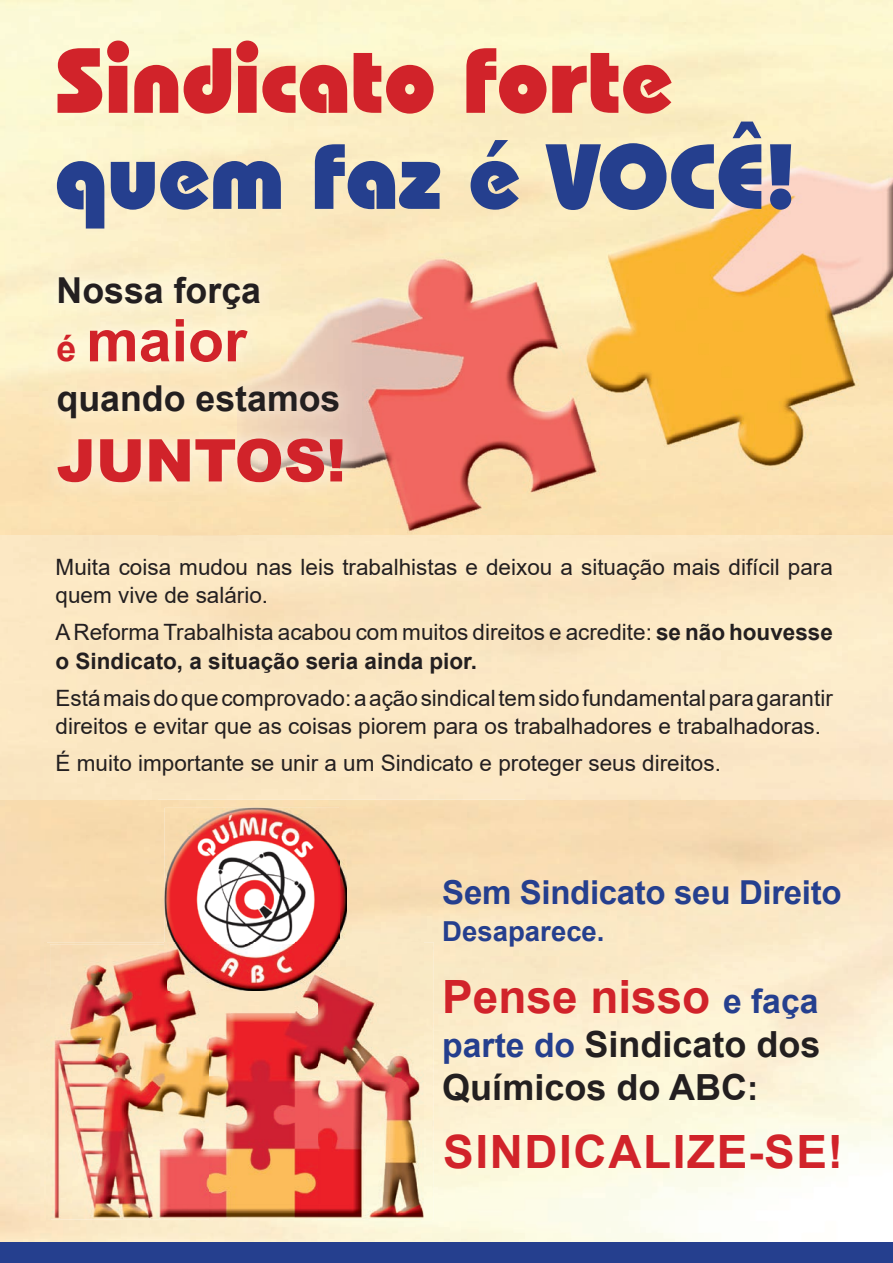
<style>
.page{position:relative;width:893px;height:1263px;background:#fff}
.page>*{position:absolute;margin:0;border:0;box-sizing:border-box;transform-origin:0 0}
.t1{font:800 92.4px "Bauhaus IT Cby BT";color:#d1232a}
.t2{font:800 92.4px "Bauhaus IT Cby BT";color:#253f8e}
.t3{font:900 58.95px "Arial";color:#d1232a}
.t4{font:700 58.95px "Arial";color:#d1232a}
.t5{font:700 45.9px "Arial";color:#d1232a}
.t6{font:700 45.9px "Arial";letter-spacing:.035em;color:#d1232a}
.t7{font:700 36px/43.2px "Arial";color:#231f20}
.t8{font:700 35.7px "Arial";color:#231f20}
.t9{font:700 33px "Arial";letter-spacing:-.01em;color:#253f8e}
.t10{font:700 27.6px "Arial";color:#253f8e}
.t11{font:22.5px/28.5px "Arial";color:#231f20}
.s1{font-size:35.7px}
.s2{font-weight:700}
.s3{font-size:33.6px;color:#253f8e}
.s4{font-size:33.6px}
</style>
<div class="page">
<img style="left:0;top:0;width:893px;height:1243px">
<div style="left:0;top:536px;width:893px;height:263px;background:#fbe8c4"></div>
<div style="left:0;top:1243px;width:893px;height:20px;background:#253f8e"></div>
<img style="left:165px;top:808px;width:182px;height:134px">
<img style="left:167px;top:836px;width:172px;height:106px">
<div style="left:238px;top:155px;width:655px;height:16px;background:#fceec3"></div>
<img style="left:238px;top:535px;width:655px;height:2px">
<img style="left:339px;top:171px;width:554px;height:364px">
<div style="left:238px;top:171px;width:101px;height:87px;background:#fae9c0"></div>
<div style="left:238px;top:502px;width:101px;height:33px;background:#fadfb0"></div>
<img style="left:39px;top:258px;width:323px;height:244px">
<img style="left:424px;top:942px;width:10px;height:277px">
<img style="left:45px;top:942px;width:1px;height:277px">
<img style="left:167px;top:942px;width:257px;height:2px">
<img style="left:46px;top:942px;width:119px;height:46px">
<img style="left:46px;top:988px;width:4px;height:231px">
<img style="left:317px;top:944px;width:115px;height:275px">
<img style="left:50px;top:944px;width:160px;height:275px">
<img style="left:210px;top:990px;width:107px;height:229px">
<img style="left:165px;top:944px;width:182px;height:46px">
<h1 class="t1" style="left:55px;top:24px;width:620px">Sindicato forte</h1>
<h1 class="t2" style="left:55px;top:120px;width:743px">quem faz é VOCÊ!</h1>
<h3 class="t8" style="left:57px;top:266px;width:206px">Nossa força</h3>
<h2 class="t4" style="left:57px;top:299px;width:192px"><span class="s1">é</span> maior</h2>
<h3 class="t8" style="left:57px;top:373px;width:285px">quando estamos</h3>
<h2 class="t3" style="left:57px;top:418px;width:291px">JUNTOS!</h2>
<p class="t11" style="left:56px;top:552px;width:779px">Muita coisa mudou nas leis trabalhistas e deixou a situação mais difícil para quem vive de salário.</p>
<p class="t11" style="left:56px;top:618px;width:779px">A Reforma Trabalhista acabou com muitos direitos e acredite: <span class="s2">se não houvesse o Sindicato, a situação seria ainda pior.</span></p>
<p class="t11" style="left:56px;top:683px;width:779px">Está mais do que comprovado: a ação sindical tem sido fundamental para garantir direitos e evitar que as coisas piorem para os trabalhadores e trabalhadoras.</p>
<p class="t11" style="left:56px;top:749px;width:667px">É muito importante se unir a um Sindicato e proteger seus direitos.</p>
<h3 class="t9" style="left:442px;top:869px;width:401px">Sem Sindicato seu Direito</h3>
<p class="t10" style="left:442px;top:912px;width:164px">Desaparece.</p>
<h3 class="t5" style="left:442px;top:965px;width:378px">Pense nisso <span class="s3">e faça</span></h3>
<h3 class="t7" style="left:442px;top:1023px;width:380px"><span class="s3">parte do</span> Sindicato dos<br>Químicos do ABC<span class="s4">:</span></h3>
<h3 class="t6" style="left:443px;top:1119px;width:402px">SINDICALIZE-SE!</h3>
</div>
